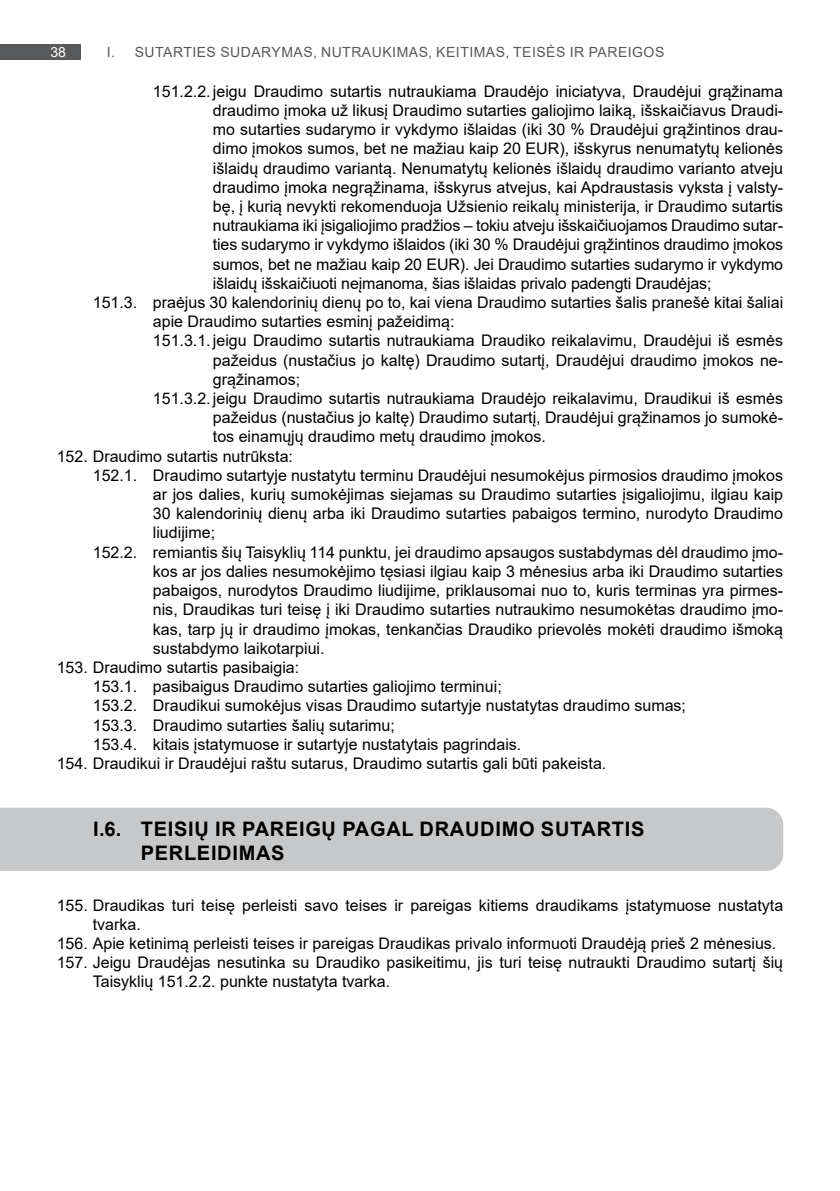
<style>
.page{position:relative;width:840px;height:1191px;background:#fff}
.page>*{position:absolute;margin:0;border:0;box-sizing:border-box;transform-origin:0 0}
.t1{font:700 20px/24px "Arial";letter-spacing:.035em;color:#000}
.t2{font:16px "Arial";color:#000}
.t3{font:14px "Arial";letter-spacing:.035em;color:#58595b}
.t4{font:14px "Arial";color:#fff}
</style>
<div class="page">
<div style="left:0;top:44px;width:80px;height:16px;background:#58595b"></div>
<div style="left:0;top:807px;width:782px;height:64px;background:#c7c8ca"></div>
<p class="t4" style="left:50px;top:43px;width:17px">38</p>
<p class="t3" style="left:107px;top:42px;width:558px">I. SUTARTIES SUDARYMAS, NUTRAUKIMAS, KEITIMAS, TEISĖS IR PAREIGOS</p>
<p class="t2" style="left:153px;top:80px;width:631px">151.2.2.jeigu Draudimo sutartis nutraukiama Draudėjo iniciatyva, Draudėjui grąžinama</p>
<p class="t2" style="left:213px;top:99px;width:571px">draudimo įmoka už likusį Draudimo sutarties galiojimo laiką, išskaičiavus Draudi-</p>
<p class="t2" style="left:213px;top:118px;width:571px">mo sutarties sudarymo ir vykdymo išlaidas (iki 30 % Draudėjui grąžintinos drau-</p>
<p class="t2" style="left:213px;top:138px;width:571px">dimo įmokos sumos, bet ne mažiau kaip 20 EUR), išskyrus nenumatytų kelionės</p>
<p class="t2" style="left:213px;top:157px;width:571px">išlaidų draudimo variantą. Nenumatytų kelionės išlaidų draudimo varianto atveju</p>
<p class="t2" style="left:213px;top:176px;width:571px">draudimo įmoka negrąžinama, išskyrus atvejus, kai Apdraustasis vyksta į valsty-</p>
<p class="t2" style="left:213px;top:195px;width:571px">bę, į kurią nevykti rekomenduoja Užsienio reikalų ministerija, ir Draudimo sutartis</p>
<p class="t2" style="left:213px;top:214px;width:571px">nutraukiama iki įsigaliojimo pradžios – tokiu atveju išskaičiuojamos Draudimo sutar-</p>
<p class="t2" style="left:213px;top:234px;width:571px">ties sudarymo ir vykdymo išlaidos (iki 30 % Draudėjui grąžintinos draudimo įmokos</p>
<p class="t2" style="left:213px;top:253px;width:571px">sumos, bet ne mažiau kaip 20 EUR). Jei Draudimo sutarties sudarymo ir vykdymo</p>
<p class="t2" style="left:213px;top:272px;width:499px">išlaidų išskaičiuoti neįmanoma, šias išlaidas privalo padengti Draudėjas;</p>
<p class="t2" style="left:93px;top:291px;width:691px">151.3. praėjus 30 kalendorinių dienų po to, kai viena Draudimo sutarties šalis pranešė kitai šaliai</p>
<p class="t2" style="left:153px;top:310px;width:303px">apie Draudimo sutarties esminį pažeidimą:</p>
<p class="t2" style="left:153px;top:330px;width:631px">151.3.1.jeigu Draudimo sutartis nutraukiama Draudiko reikalavimu, Draudėjui iš esmės</p>
<p class="t2" style="left:213px;top:349px;width:571px">pažeidus (nustačius jo kaltę) Draudimo sutartį, Draudėjui draudimo įmokos ne-</p>
<p class="t2" style="left:213px;top:368px;width:89px">grąžinamos;</p>
<p class="t2" style="left:153px;top:387px;width:631px">151.3.2.jeigu Draudimo sutartis nutraukiama Draudėjo reikalavimu, Draudikui iš esmės</p>
<p class="t2" style="left:213px;top:406px;width:571px">pažeidus (nustačius jo kaltę) Draudimo sutartį, Draudėjui grąžinamos jo sumokė-</p>
<p class="t2" style="left:213px;top:426px;width:334px">tos einamųjų draudimo metų draudimo įmokos.</p>
<p class="t2" style="left:57px;top:445px;width:238px">152. Draudimo sutartis nutrūksta:</p>
<p class="t2" style="left:93px;top:464px;width:691px">152.1. Draudimo sutartyje nustatytu terminu Draudėjui nesumokėjus pirmosios draudimo įmokos</p>
<p class="t2" style="left:153px;top:483px;width:631px">ar jos dalies, kurių sumokėjimas siejamas su Draudimo sutarties įsigaliojimu, ilgiau kaip</p>
<p class="t2" style="left:153px;top:502px;width:631px">30 kalendorinių dienų arba iki Draudimo sutarties pabaigos termino, nurodyto Draudimo</p>
<p class="t2" style="left:153px;top:522px;width:64px">liudijime;</p>
<p class="t2" style="left:93px;top:541px;width:691px">152.2. remiantis šių Taisyklių 114 punktu, jei draudimo apsaugos sustabdymas dėl draudimo įmo-</p>
<p class="t2" style="left:153px;top:560px;width:631px">kos ar jos dalies nesumokėjimo tęsiasi ilgiau kaip 3 mėnesius arba iki Draudimo sutarties</p>
<p class="t2" style="left:153px;top:579px;width:631px">pabaigos, nurodytos Draudimo liudijime, priklausomai nuo to, kuris terminas yra pirmes-</p>
<p class="t2" style="left:153px;top:598px;width:631px">nis, Draudikas turi teisę į iki Draudimo sutarties nutraukimo nesumokėtas draudimo įmo-</p>
<p class="t2" style="left:153px;top:618px;width:631px">kas, tarp jų ir draudimo įmokas, tenkančias Draudiko prievolės mokėti draudimo išmoką</p>
<p class="t2" style="left:153px;top:637px;width:173px">sustabdymo laikotarpiui.</p>
<p class="t2" style="left:57px;top:656px;width:244px">153. Draudimo sutartis pasibaigia:</p>
<p class="t2" style="left:93px;top:675px;width:410px">153.1. pasibaigus Draudimo sutarties galiojimo terminui;</p>
<p class="t2" style="left:93px;top:694px;width:594px">153.2. Draudikui sumokėjus visas Draudimo sutartyje nustatytas draudimo sumas;</p>
<p class="t2" style="left:93px;top:714px;width:303px">153.3. Draudimo sutarties šalių sutarimu;</p>
<p class="t2" style="left:93px;top:733px;width:430px">153.4. kitais įstatymuose ir sutartyje nustatytais pagrindais.</p>
<p class="t2" style="left:57px;top:752px;width:551px">154. Draudikui ir Draudėjui raštu sutarus, Draudimo sutartis gali būti pakeista.</p>
<p class="t1" style="left:141px;top:817px;width:505px;text-indent:-48px">I.6. TEISIŲ IR PAREIGŲ PAGAL DRAUDIMO SUTARTIS<br>PERLEIDIMAS</p>
<p class="t2" style="left:57px;top:894px;width:727px">155. Draudikas turi teisę perleisti savo teises ir pareigas kitiems draudikams įstatymuose nustatyta</p>
<p class="t2" style="left:93px;top:913px;width:50px">tvarka.</p>
<p class="t2" style="left:57px;top:932px;width:720px">156. Apie ketinimą perleisti teises ir pareigas Draudikas privalo informuoti Draudėją prieš 2 mėnesius.</p>
<p class="t2" style="left:57px;top:951px;width:727px">157. Jeigu Draudėjas nesutinka su Draudiko pasikeitimu, jis turi teisę nutraukti Draudimo sutartį šių</p>
<p class="t2" style="left:93px;top:970px;width:299px">Taisyklių 151.2.2. punkte nustatyta tvarka.</p>
</div>
